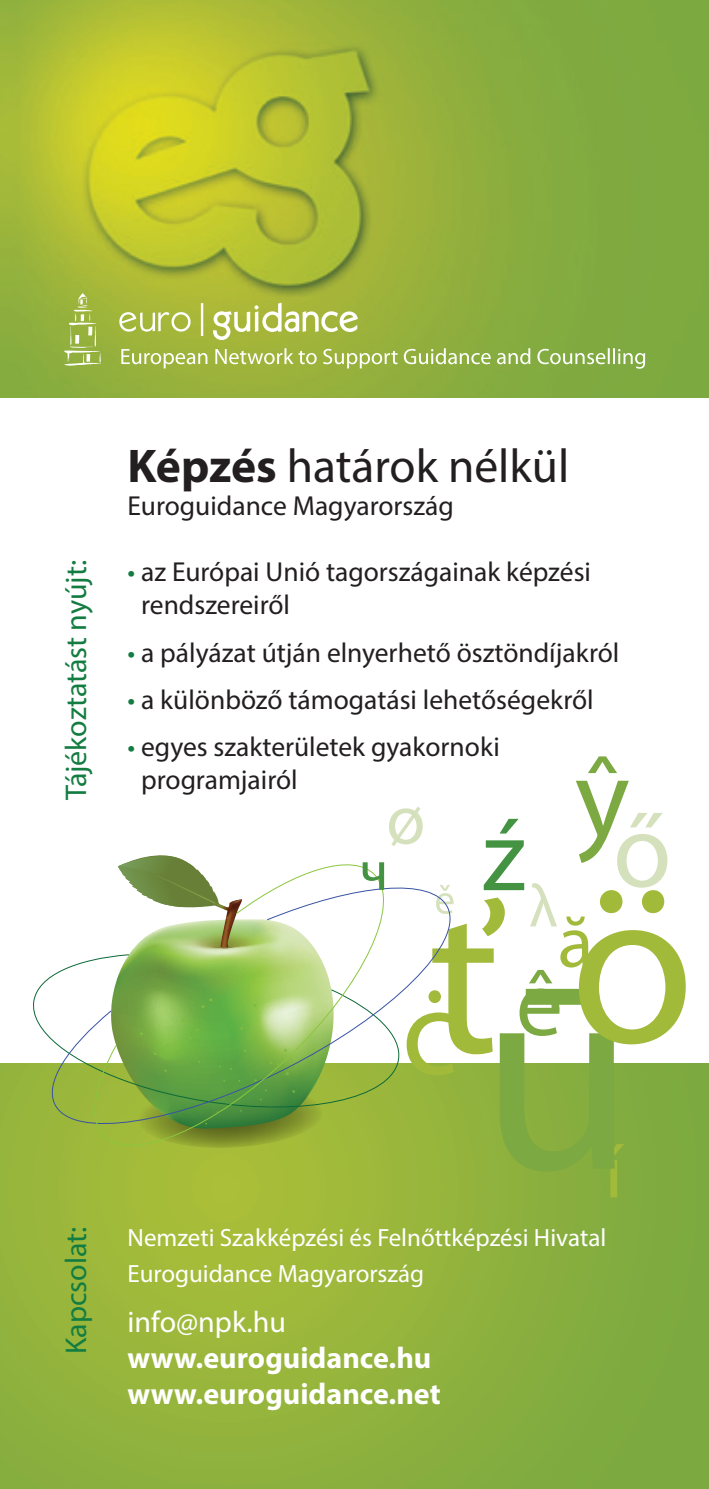
<style>
.page{position:relative;width:709px;height:1489px;background:#fff}
.page>*{position:absolute;margin:0;border:0;box-sizing:border-box;transform-origin:0 0}
.t1{font:47.5px "Myriad Pro";color:#231f20}
.t2{font:700 30px/36px "Myriad Pro";color:#fff}
.t3{font:30px "Myriad Pro";color:#137c41}
.t4{font:30px "Myriad Pro";color:#fff}
.t5{font:27.5px/33px "Myriad Pro";color:#231f20}
.t6{font:25px/36px "Myriad Pro";color:#fff}
.s1{font-weight:700}
.s2{color:#137c41}
</style>
<div class="page">
<img style="left:0;top:1063px;width:709px;height:425px">
<img style="left:0;top:0;width:709px;height:397px">
<svg style="left:33px;top:983px;width:10px;height:134px"></svg>
<svg style="left:43px;top:961px;width:44px;height:178px"></svg>
<svg style="left:87px;top:855px;width:276px;height:308px"></svg>
<svg style="left:363px;top:756px;width:322px;height:441px"></svg>
<svg style="left:121px;top:348px;width:524px;height:21px;background:#a7bf64"></svg>
<svg style="left:119px;top:303px;width:84px;height:33px;background:#b5c35c"></svg>
<svg style="left:213px;top:302px;width:145px;height:38px"></svg>
<svg style="left:64px;top:293px;width:38px;height:73px;background:#a7bd59"></svg>
<p class="t3" style="left:58px;top:800px;width:242px;rotate:-90deg">Tájékoztatást nyújt:</p>
<h1 class="t1" style="left:128px;top:437px;width:443px"><span class="s1">Képzés</span> határok nélkül</h1>
<p class="t5" style="left:128px;top:489px;width:328px">Euroguidance Magyarország</p>
<p class="t5" style="left:141px;top:555px;width:451px;text-indent:-14px"><span class="s2">•</span> az Európai Unió tagországainak képzési rendszereiről</p>
<p class="t5" style="left:128px;top:635px;width:493px"><span class="s2">•</span> a pályázat útján elnyerhető ösztöndíjakról</p>
<p class="t5" style="left:128px;top:682px;width:467px"><span class="s2">•</span> a különböző támogatási lehetőségekről</p>
<p class="t5" style="left:141px;top:729px;width:360px;text-indent:-14px"><span class="s2">•</span> egyes szakterületek gyakornoki programjairól</p>
<p class="t3" style="left:58px;top:1354px;width:129px;rotate:-90deg">Kapcsolat:</p>
<p class="t6" style="left:128px;top:1218px;width:480px">Nemzeti Szakképzési és Felnőttképzési Hivatal<br>Euroguidance Magyarország</p>
<p class="t4" style="left:128px;top:1303px;width:160px">info@npk.hu</p>
<p class="t2" style="left:128px;top:1338px;width:315px">www.euroguidance.hu www.euroguidance.net</p>
</div>
